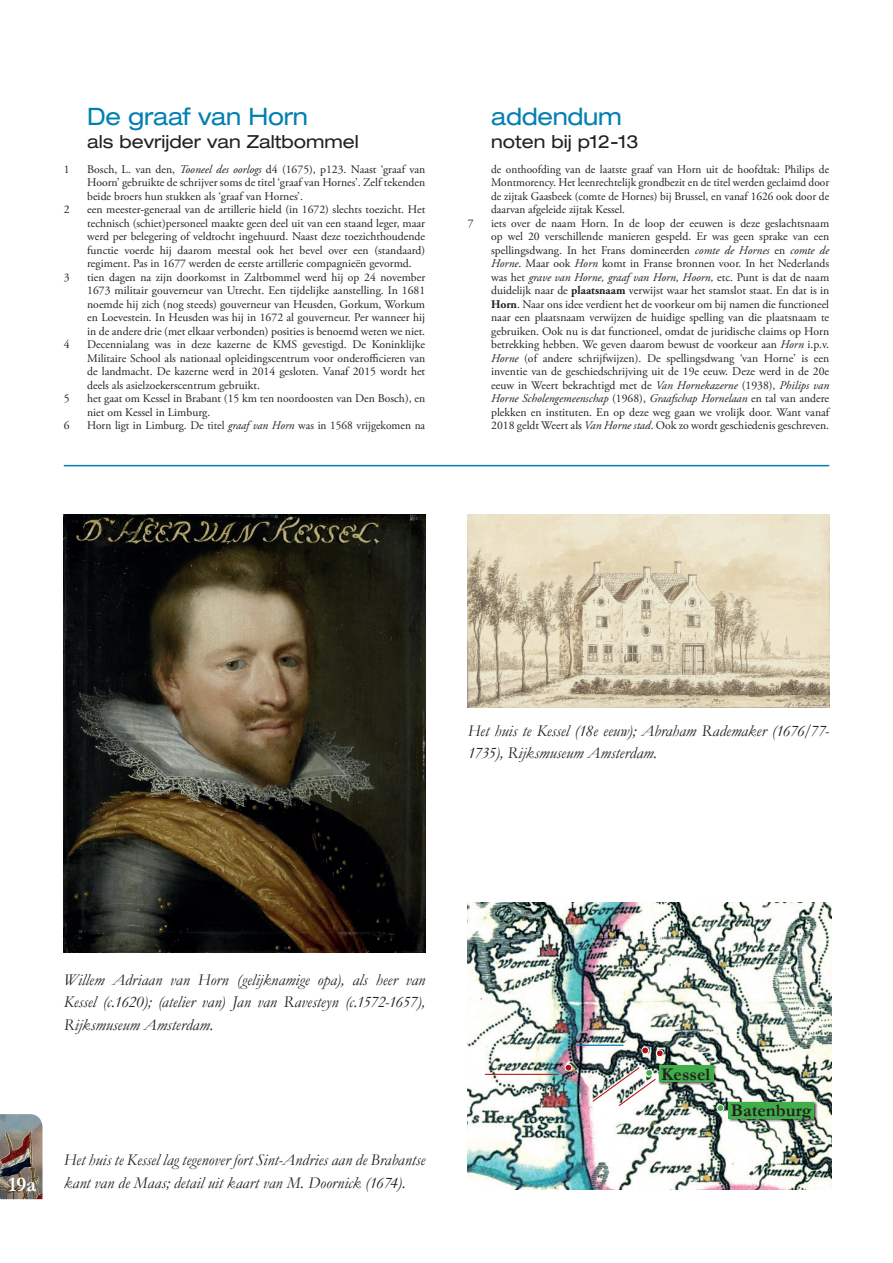
<style>
.page{position:relative;width:893px;height:1263px;background:#fff}
.page>*{position:absolute;margin:0;border:0;box-sizing:border-box;transform-origin:0 0}
.t1{font:expanded 24px "Helvetica Neue";letter-spacing:-.01em;color:#007fb1}
.t2{font:700 21px "Garamond";color:#fff}
.t3{font:expanded 18px "Helvetica Neue";color:#231f20}
.t4{font:700 18px "Garamond";color:#231f20}
.t5{font:italic 16.5px/22.5px "Garamond";color:#231f20}
.t6{font:11.7px/13.5px "Adobe Garamond Pro";color:#231f20;text-align:justify}
.s1{font-style:italic}
.s2{font-weight:700}
</style>
<div class="page">
<hr style="left:64px;top:465px;width:765px;height:1px;background:#007fb1">
<img style="left:64px;top:514px;width:361px;height:438px">
<img style="left:468px;top:514px;width:361px;height:194px">
<img style="left:468px;top:902px;width:363px;height:287px">
<hr style="left:485px;top:1074px;width:74px;height:1px;background:#b00d15">
<div style="left:656px;top:1050px;width:7px;height:7px;background:#b00d15;border-radius:50%"></div>
<div style="left:656px;top:1049px;width:8px;height:8px;border:1px solid #fff;border-radius:50%"></div>
<div style="left:642px;top:1047px;width:7px;height:7px;background:#b00d15;border-radius:50%"></div>
<div style="left:641px;top:1046px;width:8px;height:8px;border:1px solid #fff;border-radius:50%"></div>
<img style="left:591px;top:1066px;width:66px;height:41px">
<div style="left:565px;top:1064px;width:7px;height:7px;background:#b00d15;border-radius:50%"></div>
<div style="left:564px;top:1064px;width:8px;height:7px;border:1px solid #fff;border-radius:50%"></div>
<div style="left:646px;top:1069px;width:6px;height:7px;background:#40ae49;border-radius:50%"></div>
<div style="left:645px;top:1069px;width:8px;height:8px;border:1px solid #fff;border-radius:50%"></div>
<div style="left:658px;top:1065px;width:59px;height:21px;background:#231f20;opacity:.75"></div>
<div style="left:659px;top:1066px;width:54px;height:16px;background:#40ae49"></div>
<hr style="left:576px;top:1044px;width:47px;height:2px;background:#007fb1">
<div style="left:717px;top:1105px;width:7px;height:6px;background:#40ae49;border-radius:50%"></div>
<div style="left:716px;top:1104px;width:8px;height:8px;border:1px solid #fff;border-radius:50%"></div>
<img style="left:0;top:1114px;width:43px;height:85px">
<div style="left:728px;top:1101px;width:90px;height:23px;background:#231f20;opacity:.75"></div>
<div style="left:729px;top:1102px;width:85px;height:16px;background:#40ae49"></div>
<h1 class="t1" style="left:87px;top:102px;width:222px">De graaf van Horn</h1>
<h3 class="t3" style="left:87px;top:130px;width:273px">als bevrijder van Zaltbommel</h3>
<p class="t6" style="left:64px;top:163px;width:7px">1</p>
<p class="t6" style="left:87px;top:163px;width:340px">Bosch, L. van den, <span class="s1">Tooneel des oorlogs</span> d4 (1675), p123. Naast ‘graaf van Hoorn’ gebruikte de schrijver soms de titel ‘graaf van Hornes’. Zelf tekenden beide broers hun stukken als ‘graaf van Hornes’.</p>
<p class="t6" style="left:64px;top:203px;width:7px">2</p>
<p class="t6" style="left:87px;top:203px;width:340px">een meester-generaal van de artillerie hield (in 1672) slechts toezicht. Het technisch (schiet)personeel maakte geen deel uit van een staand leger, maar werd per belegering of veldtocht ingehuurd. Naast deze toezichthoudende functie voerde hij daarom meestal ook het bevel over een (standaard) regiment. Pas in 1677 werden de eerste artillerie compagnieën gevormd.</p>
<p class="t6" style="left:64px;top:271px;width:7px">3</p>
<p class="t6" style="left:87px;top:271px;width:340px">tien dagen na zijn doorkomst in Zaltbommel werd hij op 24 november 1673 militair gouverneur van Utrecht. Een tijdelijke aanstelling. In 1681 noemde hij zich (nog steeds) gouverneur van Heusden, Gorkum, Workum en Loevestein. In Heusden was hij in 1672 al gouverneur. Per wanneer hij in de andere drie (met elkaar verbonden) posities is benoemd weten we niet.</p>
<p class="t6" style="left:64px;top:338px;width:7px">4</p>
<p class="t6" style="left:87px;top:338px;width:340px">Decennialang was in deze kazerne de KMS gevestigd. De Koninklijke Militaire School als nationaal opleidingscentrum voor onderofficieren van de landmacht. De kazerne werd in 2014 gesloten. Vanaf 2015 wordt het deels als asielzoekerscentrum gebruikt.</p>
<p class="t6" style="left:64px;top:392px;width:7px">5</p>
<p class="t6" style="left:87px;top:392px;width:340px">het gaat om Kessel in Brabant (15 km ten noordoosten van Den Bosch), en niet om Kessel in Limburg.</p>
<p class="t6" style="left:64px;top:419px;width:7px">6</p>
<p class="t6" style="left:87px;top:419px;width:340px">Horn ligt in Limburg. De titel <span class="s1">graaf van Horn</span> was in 1568 vrijgekomen na</p>
<h1 class="t1" style="left:491px;top:102px;width:132px">addendum</h1>
<h3 class="t3" style="left:491px;top:130px;width:149px">noten bij p12-13</h3>
<p class="t6" style="left:491px;top:163px;width:340px">de onthoofding van de laatste graaf van Horn uit de hoofdtak: Philips de Montmorency. Het leenrechtelijk grondbezit en de titel werden geclaimd door de zijtak Gaasbeek (comte de Hornes) bij Brussel, en vanaf 1626 ook door de daarvan afgeleide zijtak Kessel.</p>
<p class="t6" style="left:468px;top:217px;width:7px">7</p>
<p class="t6" style="left:491px;top:217px;width:340px">iets over de naam Horn. In de loop der eeuwen is deze geslachtsnaam op wel 20 verschillende manieren gespeld. Er was geen sprake van een spellingsdwang. In het Frans domineerden <span class="s1">comte de Hornes</span> en <span class="s1">comte de Horne</span>. Maar ook <span class="s1">Horn</span> komt in Franse bronnen voor. In het Nederlands was het <span class="s1">grave van Horne, graaf van Horn, Hoorn,</span> etc. Punt is dat de naam duidelijk naar de <span class="s2">plaatsnaam</span> verwijst waar het stamslot staat. En dat is in <span class="s2">Horn</span>. Naar ons idee verdient het de voorkeur om bij namen die functioneel naar een plaatsnaam verwijzen de huidige spelling van die plaatsnaam te gebruiken. Ook nu is dat functioneel, omdat de juridische claims op Horn betrekking hebben. We geven daarom bewust de voorkeur aan <span class="s1">Horn</span> i.p.v.<br><span class="s1">Horne</span> (of andere schrijfwijzen). De spellingsdwang ‘van Horne’ is een inventie van de geschiedschrijving uit de 19e eeuw. Deze werd in de 20e eeuw in Weert bekrachtigd met de <span class="s1">Van Hornekazerne</span> (1938), <span class="s1">Philips van Horne Scholengemeenschap</span> (1968), <span class="s1">Graafschap Hornelaan</span> en tal van andere plekken en instituten. En op deze weg gaan we vrolijk door. Want vanaf 2018 geldt Weert als <span class="s1">Van Horne stad</span>. Ook zo wordt geschiedenis geschreven.</p>
<h3 class="t5" style="left:468px;top:719px;width:363px">Het huis te Kessel (18e eeuw); Abraham Rademaker (1676/77-<br>1735), Rijksmuseum Amsterdam.</h3>
<h3 class="t5" style="left:64px;top:968px;width:363px;text-align:justify">Willem Adriaan van Horn (gelijknamige opa), als heer van Kessel (c.1620); (atelier van) Jan van Ravesteyn (c.1572-1657), Rijksmuseum Amsterdam.</h3>
<h2 class="t2" style="left:8px;top:1172px;width:30px">19a</h2>
<h3 class="t5" style="left:64px;top:1148px;width:363px">Het huis te Kessel lag tegenover fort Sint-Andries aan de Brabantse kant van de Maas; detail uit kaart van M. Doornick (1674).</h3>
<h3 class="t4" style="left:661px;top:1063px;width:51px">Kessel</h3>
<h3 class="t4" style="left:731px;top:1099px;width:82px">Batenburg</h3>
</div>
